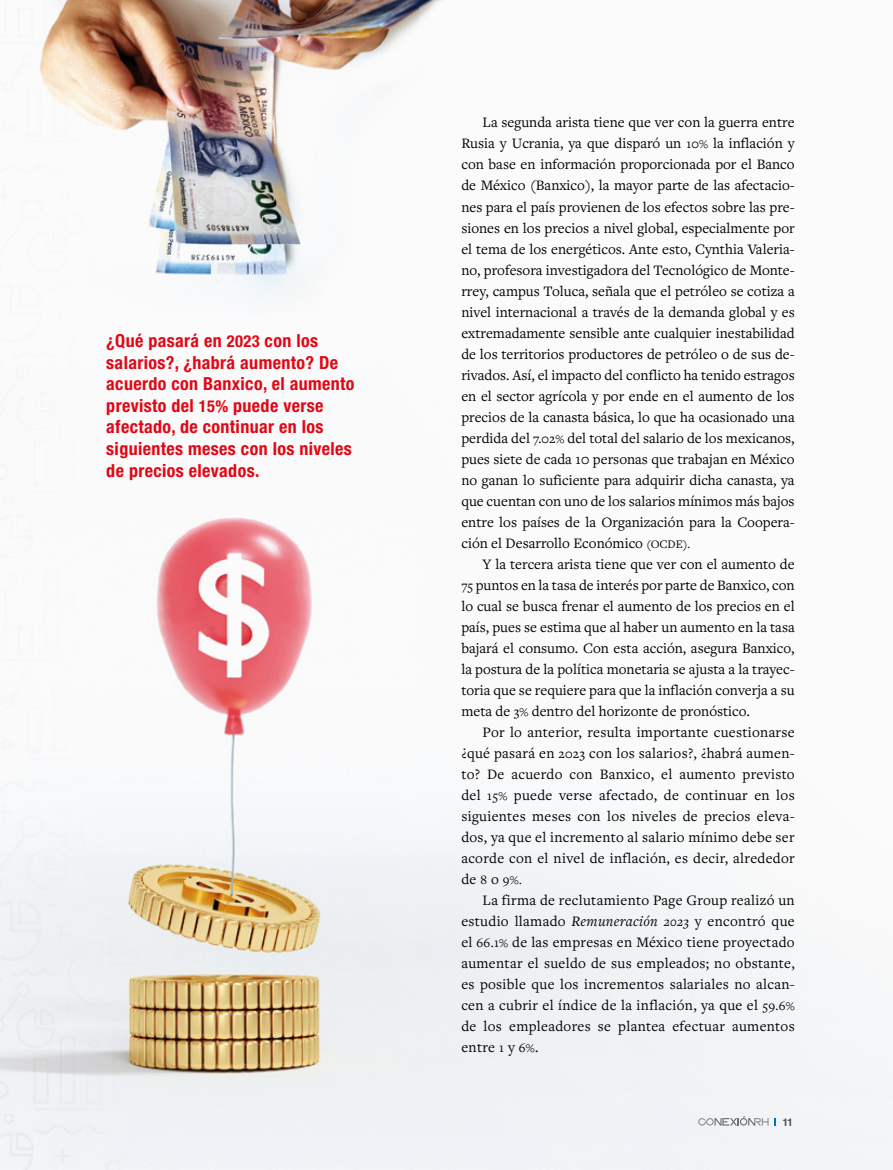
<style>
.page{position:relative;width:893px;height:1170px;background:#fff}
.page>*{position:absolute;margin:0;border:0;box-sizing:border-box;transform-origin:0 0}
.t1{font:700 condensed 18px/21.6px "Helvetica Neue";letter-spacing:.02em;color:#e20714}
.t2{font:15px/21px "Freight Text Pro";letter-spacing:.01em;color:#000;text-align:justify}
.t3{font:700 10.5px "Helvetica LT Std";color:#4a4a49}
.s1{font-size:16.5px}
.s2{font-size:13.5px}
.s3{font-size:12px}
.s4{font-style:italic}
.s5{font-style:italic;font-size:13.5px}
</style>
<div class="page">
<img style="left:0;top:0;width:893px;height:1169px">
<svg style="left:698px;top:1116px;width:71px;height:9px"></svg>
<p class="t1" style="left:106px;top:328px;width:250px">¿Qué pasará en <span class="s1">2023</span> con los salarios?, ¿habrá aumento? De acuerdo con Banxico, el aumento previsto del <span class="s1">15%</span> puede verse afectado, de continuar en los siguientes meses con los niveles de precios elevados.</p>
<p class="t2" style="left:461px;top:112px;width:335px;text-indent:21px">La segunda arista tiene que ver con la guerra entre Rusia y Ucrania, ya que disparó un <span class="s2">10</span><span class="s3">%</span> la inflación y con base en información proporcionada por el Banco de México (Banxico), la mayor parte de las afectacio&shy;nes para el país provienen de los efectos sobre las pre&shy;siones en los precios a nivel global, especialmente por el tema de los energéticos. Ante esto, Cynthia Valeria&shy;no, profesora investigadora del Tecnológico de Monte&shy;rrey, campus Toluca, señala que el petróleo se cotiza a nivel internacional a través de la demanda global y es extremadamente sensible ante cualquier inestabilidad de los territorios productores de petróleo o de sus de&shy;rivados. Así, el impacto del conflicto ha tenido estragos en el sector agrícola y por ende en el aumento de los precios de la canasta básica, lo que ha ocasionado una perdida del <span class="s2">7.02</span><span class="s3">%</span> del total del salario de los mexicanos, pues siete de cada 10 personas que trabajan en México no ganan lo suficiente para adquirir dicha canasta, ya que cuentan con uno de los salarios mínimos más bajos entre los países de la Organización para la Coopera&shy;ción el Desarrollo Económico <span class="s3">(OCDE).</span></p>
<p class="t2" style="left:461px;top:553px;width:335px;text-indent:21px">Y la tercera arista tiene que ver con el aumento de <span class="s2">75</span> puntos en la tasa de interés por parte de Banxico, con lo cual se busca frenar el aumento de los precios en el país, pues se estima que al haber un aumento en la tasa bajará el consumo. Con esta acción, asegura Banxico, la postura de la política monetaria se ajusta a la trayec&shy;toria que se requiere para que la inflación converja a su meta de <span class="s2">3</span><span class="s3">%</span> dentro del horizonte de pronóstico.</p>
<p class="t2" style="left:461px;top:721px;width:335px;text-indent:21px">Por lo anterior, resulta importante cuestionarse ¿qué pasará en <span class="s2">2023</span> con los salarios?, ¿habrá aumen&shy;to? De acuerdo con Banxico, el aumento previsto del <span class="s2">15</span><span class="s3">%</span> puede verse afectado, de continuar en los siguientes meses con los niveles de precios eleva&shy;dos, ya que el incremento al salario mínimo debe ser acorde con el nivel de inflación, es decir, alrededor de <span class="s2">8</span> o <span class="s2">9</span><span class="s3">%.</span></p>
<p class="t2" style="left:461px;top:889px;width:335px;text-indent:21px">La firma de reclutamiento Page Group realizó un estudio llamado <span class="s4">Remuneración</span> <span class="s5">2023</span> y encontró que el <span class="s2">66.1</span><span class="s3">%</span> de las empresas en México tiene proyectado aumentar el sueldo de sus empleados; no obstante, es posible que los incrementos salariales no alcan&shy;cen a cubrir el índice de la inflación, ya que el <span class="s2">59.6</span><span class="s3">% </span>de los empleadores se plantea efectuar aumentos entre <span class="s2">1</span> y <span class="s2">6</span><span class="s3">%</span>.</p>
<p class="t3" style="left:782px;top:1115px;width:12px">11</p>
</div>
